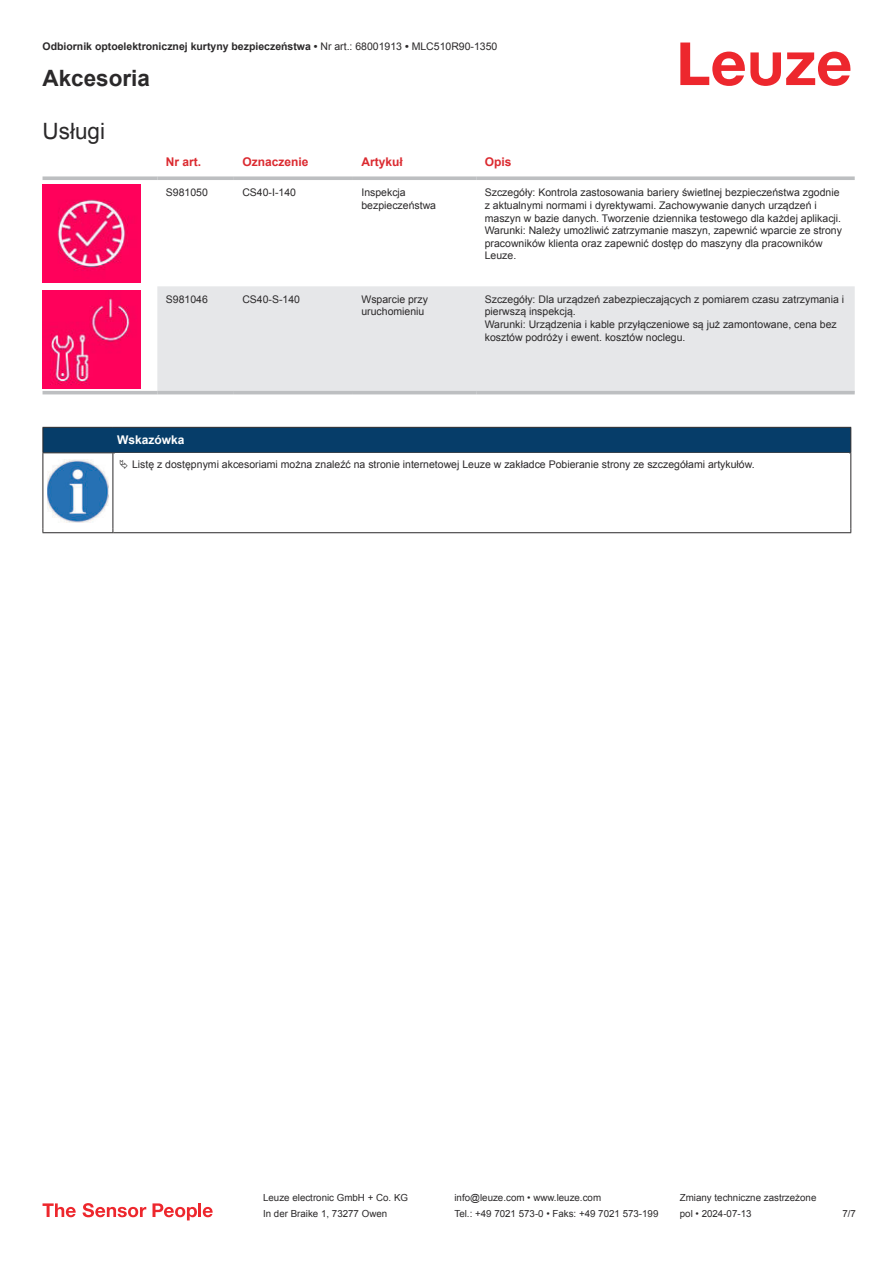
<style>
.page{position:relative;width:893px;height:1263px;background:#fff}
.page>*{position:absolute;margin:0;border:0;box-sizing:border-box;transform-origin:0 0}
.t1{font:700 22.5px "Arial";color:#2b292a}
.t2{font:22.5px "Arial";color:#2b292a}
.t3{font:700 12px "Arial";color:#db2a30}
.t4{font:700 12px "Arial";color:#fff}
.t5{font:10.5px/12.6px "Arial";color:#2b292a}
.t6{font:700 10.5px "Arial";color:#2b292a}
.t7{font:9.75px "Arial";color:#2b292a}
.s1{font-weight:400}
</style>
<div class="page">
<svg style="left:680px;top:43px;width:170px;height:43px"></svg>
<svg style="left:43px;top:184px;width:812px;height:211px"></svg>
<div style="left:157px;top:286px;width:698px;height:105px;background:#e6e7e9"></div>
<svg style="left:43px;top:176px;width:114px;height:4px"></svg>
<svg style="left:157px;top:176px;width:77px;height:4px"></svg>
<svg style="left:234px;top:176px;width:119px;height:4px"></svg>
<svg style="left:353px;top:176px;width:123px;height:4px"></svg>
<svg style="left:476px;top:176px;width:379px;height:4px;background:#c4c6c8"></svg>
<hr style="left:43px;top:391px;width:114px;height:3px;background:#bdbfc1">
<hr style="left:157px;top:391px;width:77px;height:3px;background:#bdbfc1">
<hr style="left:234px;top:391px;width:119px;height:3px;background:#bdbfc1">
<hr style="left:353px;top:391px;width:123px;height:3px;background:#bdbfc1">
<hr style="left:476px;top:391px;width:379px;height:3px;background:#bdbfc1">
<img style="left:43px;top:184px;width:97px;height:98px">
<img style="left:43px;top:291px;width:97px;height:97px">
<div style="left:43px;top:427px;width:808px;height:26px;background:#063d69"></div>
<hr style="left:113px;top:452px;width:738px;height:1px;background:#2b292a">
<hr style="left:43px;top:453px;width:1px;height:75px;background:#2b292a">
<hr style="left:113px;top:453px;width:1px;height:75px;background:#2b292a">
<hr style="left:850px;top:453px;width:1px;height:75px;background:#2b292a">
<hr style="left:43px;top:532px;width:70px;height:1px;background:#2b292a">
<hr style="left:113px;top:532px;width:738px;height:1px;background:#2b292a">
<img style="left:47px;top:459px;width:61px;height:63px">
<svg style="left:43px;top:1203px;width:33px;height:14px"></svg>
<svg style="left:83px;top:1203px;width:63px;height:14px"></svg>
<svg style="left:153px;top:1203px;width:44px;height:17px"></svg>
<hr style="left:198px;top:1203px;width:3px;height:14px;background:#ed272d">
<svg style="left:203px;top:1207px;width:10px;height:10px"></svg>
<p class="t6" style="left:43px;top:39px;width:456px">Odbiornik optoelektronicznej kurtyny bezpieczeństwa • <span class="s1">Nr art.: 68001913</span> • <span class="s1">MLC510R90-1350</span></p>
<h1 class="t1" style="left:43px;top:63px;width:109px">Akcesoria</h1>
<h1 class="t2" style="left:43px;top:116px;width:64px">Usługi</h1>
<p class="t3" style="left:166px;top:153px;width:37px">Nr art.</p>
<p class="t3" style="left:242px;top:157px;width:68px">Oznaczenie</p>
<p class="t3" style="left:361px;top:153px;width:43px">Artykuł</p>
<p class="t3" style="left:485px;top:153px;width:28px">Opis</p>
<p class="t5" style="left:166px;top:187px;width:44px">S981050</p>
<p class="t5" style="left:242px;top:186px;width:55px">CS40-I-140</p>
<p class="t5" style="left:361px;top:187px;width:76px">Inspekcja bezpieczeństwa</p>
<p class="t5" style="left:485px;top:186px;width:359px">Szczegóły: Kontrola zastosowania bariery świetlnej bezpieczeństwa zgodnie z aktualnymi normami i dyrektywami. Zachowywanie danych urządzeń i maszyn w bazie danych. Tworzenie dziennika testowego dla każdej aplikacji.<br>Warunki: Należy umożliwić zatrzymanie maszyn, zapewnić wparcie ze strony pracowników klienta oraz zapewnić dostęp do maszyny dla pracowników Leuze.</p>
<p class="t5" style="left:166px;top:293px;width:44px">S981046</p>
<p class="t5" style="left:242px;top:293px;width:59px">CS40-S-140</p>
<p class="t5" style="left:361px;top:294px;width:68px">Wsparcie przy uruchomieniu</p>
<p class="t5" style="left:485px;top:293px;width:361px">Szczegóły: Dla urządzeń zabezpieczających z pomiarem czasu zatrzymania i pierwszą inspekcją.<br>Warunki: Urządzenia i kable przyłączeniowe są już zamontowane, cena bez kosztów podróży i ewent. kosztów noclegu.</p>
<p class="t4" style="left:117px;top:432px;width:69px">Wskazówka</p>
<p class="t5" style="left:132px;top:457px;width:624px">Listę z dostępnymi akcesoriami można znaleźć na stronie internetowej Leuze w zakładce Pobieranie strony ze szczegółami artykułów.</p>
<p class="t7" style="left:263px;top:1191px;width:146px">Leuze electronic GmbH + Co. KG</p>
<p class="t7" style="left:454px;top:1191px;width:148px">info@leuze.com • www.leuze.com</p>
<p class="t7" style="left:680px;top:1191px;width:138px">Zmiany techniczne zastrzeżone</p>
<p class="t7" style="left:263px;top:1207px;width:126px">In der Braike 1, 73277 Owen</p>
<p class="t7" style="left:454px;top:1207px;width:205px">Tel.: +49 7021 573-0 • Faks: +49 7021 573-199</p>
<p class="t7" style="left:680px;top:1207px;width:73px">pol • 2024-07-13</p>
<p class="t7" style="left:842px;top:1207px;width:15px">7 /7</p>
</div>
